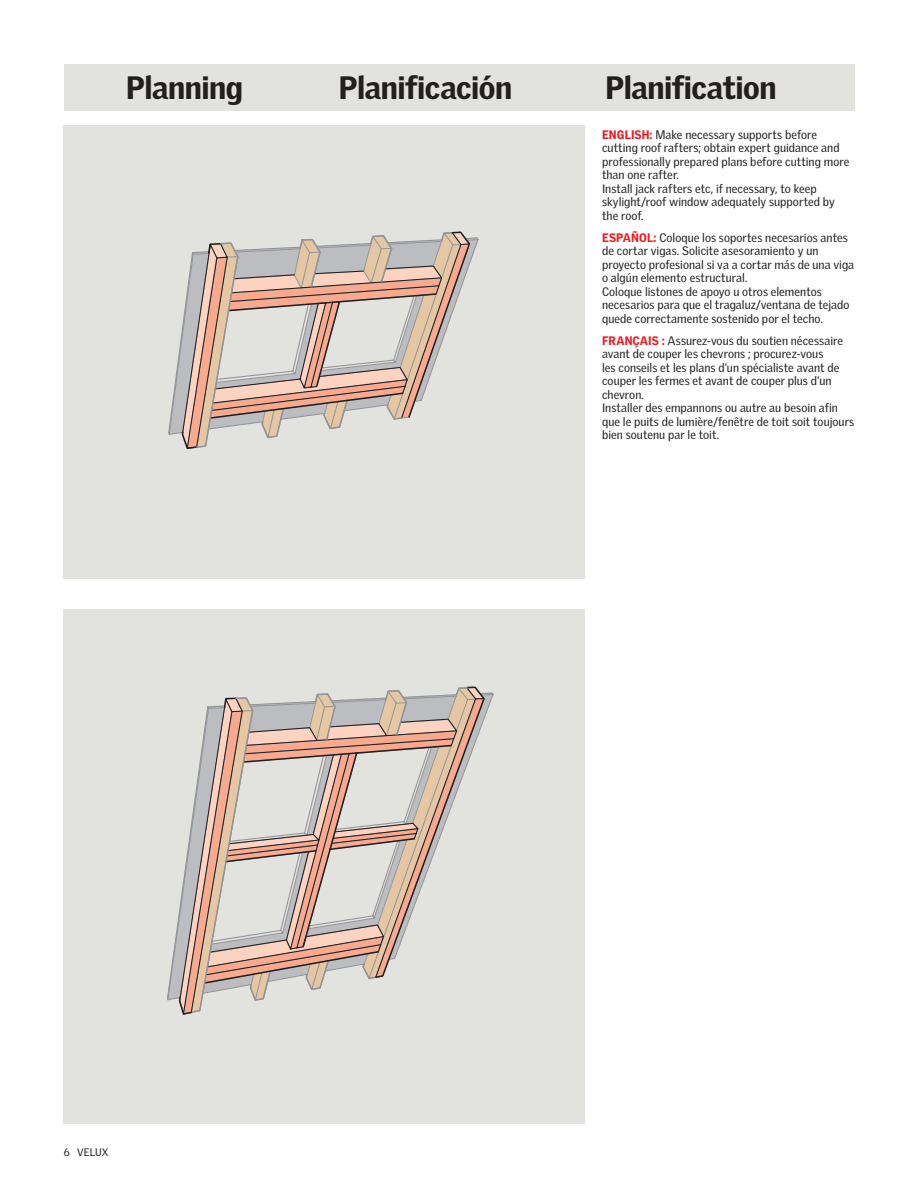
<style>
.page{position:relative;width:918px;height:1188px;background:#fff}
.page>*{position:absolute;margin:0;border:0;box-sizing:border-box;transform-origin:0 0}
.t1{font:900 31.5px "Velux Gothic";letter-spacing:-.005em;color:#231f20}
.t2{font:12px/13.5px "Velux Gothic";letter-spacing:.005em;color:#231f20}
.t3{font:900 12px "Velux Gothic";letter-spacing:.015em;color:#ee1d23}
.t4{font:10.5px "Velux Gothic";letter-spacing:.005em;color:#231f20}
.s1{font-weight:900;color:#ee1d23}
</style>
<div class="page">
<div style="left:64px;top:125px;width:521px;height:454px;background:#e2e2de"></div>
<div style="left:64px;top:609px;width:521px;height:515px;background:#e2e2de"></div>
<svg style="left:169px;top:231px;width:309px;height:218px"></svg>
<svg style="left:167px;top:687px;width:326px;height:327px"></svg>
<svg style="left:191px;top:687px;width:278px;height:327px"></svg>
<div style="left:64px;top:64px;width:790px;height:47px;background:#e2e2de"></div>
<h1 class="t1" style="left:72px;top:68px;width:172px">Planning</h1>
<h1 class="t1" style="left:339px;top:68px;width:175px">Planificación</h1>
<h1 class="t1" style="left:606px;top:68px;width:172px">Planification</h1>
<p class="t3" style="left:602px;top:127px;width:15px">ENGLISH</p>
<p class="t2" style="left:602px;top:127px;width:249px;text-indent:48px"><span class="s1">:</span> Make necessary supports before cutting roof rafters; obtain expert guidance and professionally prepared plans before cutting more than one rafter.<br>Install jack rafters etc, if necessary, to keep skylight/roof window adequately supported by the roof.</p>
<p class="t3" style="left:602px;top:230px;width:16px">ESPAÑOL</p>
<p class="t2" style="left:602px;top:230px;width:254px;text-indent:52px"><span class="s1">:</span> Coloque los soportes necesarios antes de cortar vigas. Solicite asesoramiento y un proyecto profesional si va a cortar más de una viga o algún elemento estructural.<br>Coloque listones de apoyo u otros elementos necesarios para que el tragaluz/ventana de tejado quede correctamente sostenido por el techo.</p>
<p class="t3" style="left:602px;top:333px;width:23px">FRANÇAIS</p>
<p class="t2" style="left:602px;top:333px;width:254px;text-indent:60px"><span class="s1">:</span> Assurez-vous du soutien nécessaire avant de couper les chevrons ; procurez-vous<br>les conseils et les plans d'un spécialiste avant de couper les fermes et avant de couper plus d'un chevron.<br>Installer des empannons ou autre au besoin afin que le puits de lumière/fenêtre de toit soit toujours bien soutenu par le toit.</p>
<p class="t4" style="left:64px;top:1146px;width:46px">6 VELUX</p>
</div>
